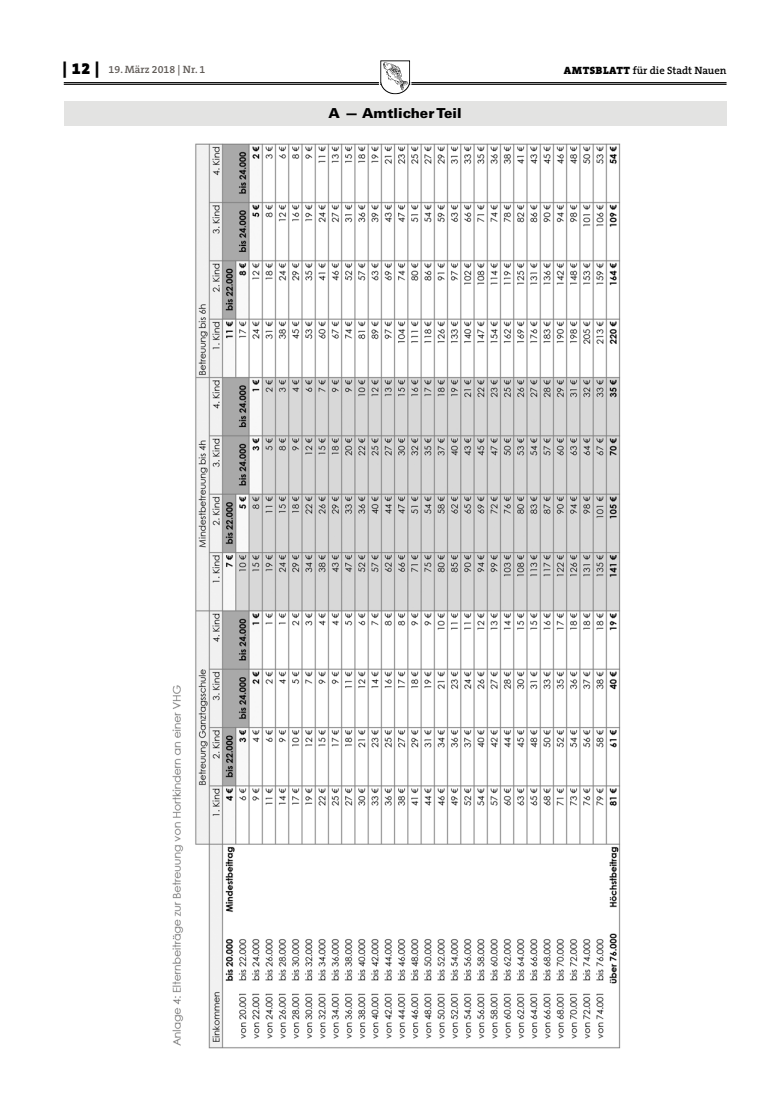
<style>
.page{position:relative;width:762px;height:1117px;background:#fff}
.page>*{position:absolute;margin:0;border:0;box-sizing:border-box;transform-origin:0 0}
.t1{font:900 13.75px "Univers";letter-spacing:.005em;color:#000}
.t2{font:600 10.62px "The Serif B W6";color:#000}
.t3{font:600 10.62px "The Serif B W6";color:#615c58}
.s1{font-family:"The Serif B W9";font-weight:900;font-size:16.25px;color:#000}
.s2{font-family:"The Serif B W9";font-weight:900}
</style>
<div class="page">
<hr style="left:64px;top:82px;width:662px;height:1px;background:#000">
<hr style="left:64px;top:84px;width:662px;height:1px;background:#000">
<svg style="left:378px;top:60px;width:34px;height:35px"></svg>
<div style="left:64px;top:101px;width:662px;height:25px;background:#e3e3e2"></div>
<img style="left:172px;top:143px;width:449px;height:906px">
<p class="t3" style="left:63px;top:63px;width:144px"><span class="s1">| 12 |</span> 19. März 2018 | Nr. 1</p>
<p class="t2" style="left:564px;top:63px;width:164px"><span class="s2">AMTSBLATT</span> für die Stadt Nauen</p>
<p class="t1" style="left:328px;top:104px;width:135px">A — Amtlicher Teil</p>
</div>
